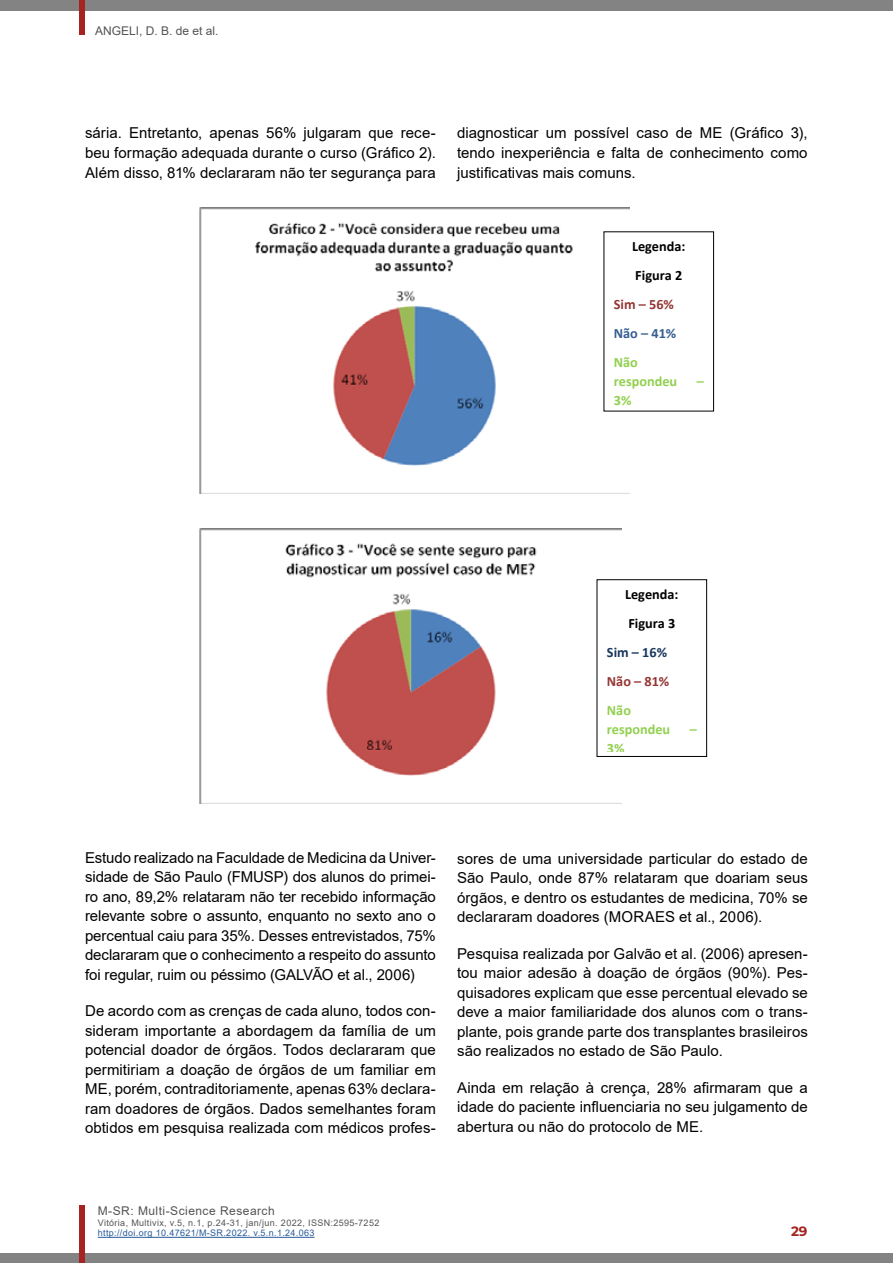
<style>
.page{position:relative;width:893px;height:1263px;background:#fff}
.page>*{position:absolute;margin:0;border:0;box-sizing:border-box;transform-origin:0 0}
.t1{font:15px/19.5px "Arial";color:#000;text-align:justify}
.t2{font:700 14.25px/29.2px "Calibri";color:#000}
.t3{font:700 14.25px/18.8px "Calibri";color:#92d050}
.t4{font:700 14.25px "Calibri";color:#943634}
.t5{font:700 14.25px "Calibri";color:#365f91}
.t6{font:700 14.25px "Calibri";color:#17365d}
.t7{font:14.25px "Calibri";color:#000}
.t8{font:700 13.5px "Montserrat";color:#a42422}
.t9{font:12px "Arial";letter-spacing:.04em;color:#555454}
.t10{font:12px "Arial";color:#555454}
.t11{font:9px "Arial";letter-spacing:.04em;color:#555454}
.t12{font:9px "Arial";letter-spacing:.04em;color:#275b9b}
</style>
<div class="page">
<div style="left:0;top:0;width:893px;height:11px;background:#848383"></div>
<div style="left:0;top:1253px;width:893px;height:10px;background:#848383"></div>
<div style="left:80px;top:0;width:5px;height:35px;background:#a42422"></div>
<div style="left:80px;top:1205px;width:5px;height:58px;background:#a42422"></div>
<img style="left:200px;top:207px;width:429px;height:286px">
<img style="left:200px;top:529px;width:421px;height:275px">
<div style="left:604px;top:232px;width:110px;height:179px;background:#fff"></div>
<div style="left:603px;top:231px;width:111px;height:181px;border:1px solid #000"></div>
<div style="left:597px;top:580px;width:110px;height:176px;background:#fff"></div>
<div style="left:596px;top:579px;width:111px;height:178px;border:1px solid #000"></div>
<hr style="left:98px;top:1237px;width:217px;height:1px;background:#275b9b">
<p class="t10" style="left:95px;top:23px;width:125px">ANGELI, D. B. de et al.</p>
<p class="t1" style="left:85px;top:123px;width:352px">sária. Entretanto, apenas 56% julgaram que rece&shy;beu formação adequada durante o curso (Gráfico 2).<br>Além disso, 81% declararam não ter segurança para</p>
<p class="t1" style="left:457px;top:123px;width:352px">diagnosticar um possível caso de ME (Gráfico 3), tendo inexperiência e falta de conhecimento como justificativas mais comuns.</p>
<p class="t7" style="left:707px;top:142px;width:9px">1</p>
<p class="t2" style="left:632px;top:231px;width:55px">Legenda:<br>Figura 2</p>
<p class="t4" style="left:614px;top:294px;width:62px">Sim – 56%</p>
<p class="t5" style="left:614px;top:323px;width:64px">Não – 41%</p>
<p class="t3" style="left:614px;top:353px;width:65px">Não respondeu</p>
<p class="t3" style="left:614px;top:391px;width:19px">3%</p>
<p class="t3" style="left:697px;top:372px;width:9px">–</p>
<p class="t2" style="left:625px;top:579px;width:55px">Legenda:<br>Figura 3</p>
<p class="t6" style="left:607px;top:642px;width:62px">Sim – 16%</p>
<p class="t4" style="left:607px;top:671px;width:64px">Não – 81%</p>
<p class="t3" style="left:607px;top:701px;width:65px">Não respondeu</p>
<p class="t3" style="left:607px;top:738px;width:19px">3%</p>
<p class="t3" style="left:690px;top:720px;width:9px">–</p>
<p class="t1" style="left:85px;top:848px;width:352px">Estudo realizado na Faculdade de Medicina da Univer&shy;sidade de São Paulo (FMUSP) dos alunos do primei&shy;ro ano, 89,2% relataram não ter recebido informação relevante sobre o assunto, enquanto no sexto ano o percentual caiu para 35%. Desses entrevistados, 75% declararam que o conhecimento a respeito do assunto foi regular, ruim ou péssimo (GALVÃO et al., 2006)</p>
<p class="t1" style="left:85px;top:1001px;width:352px">De acordo com as crenças de cada aluno, todos con&shy;sideram importante a abordagem da família de um potencial doador de órgãos. Todos declararam que permitiriam a doação de órgãos de um familiar em ME, porém, contraditoriamente, apenas 63% declara&shy;ram doadores de órgãos. Dados semelhantes foram obtidos em pesquisa realizada com médicos profes-</p>
<p class="t1" style="left:457px;top:849px;width:352px">sores de uma universidade particular do estado de São Paulo, onde 87% relataram que doariam seus órgãos, e dentro os estudantes de medicina, 70% se declararam doadores (MORAES et al., 2006).</p>
<p class="t1" style="left:457px;top:944px;width:352px">Pesquisa realizada por Galvão et al. (2006) apresen&shy;tou maior adesão à doação de órgãos (90%). Pes&shy;quisadores explicam que esse percentual elevado se deve a maior familiaridade dos alunos com o trans&shy;plante, pois grande parte dos transplantes brasileiros são realizados no estado de São Paulo.</p>
<p class="t1" style="left:457px;top:1078px;width:352px">Ainda em relação à crença, 28% afirmaram que a idade do paciente influenciaria no seu julgamento de abertura ou não do protocolo de ME.</p>
<p class="t9" style="left:98px;top:1202px;width:178px">M-SR: Multi-Science Research</p>
<p class="t11" style="left:98px;top:1216px;width:283px">Vitória, Multivix, v.5, n.1, p.24-31, jan/jun. 2022, ISSN:2595-7252</p>
<p class="t12" style="left:98px;top:1227px;width:218px">http://doi.org 10.47621/M-SR.2022. v.5.n.1.24.063</p>
<p class="t8" style="left:791px;top:1221px;width:18px">29</p>
</div>
